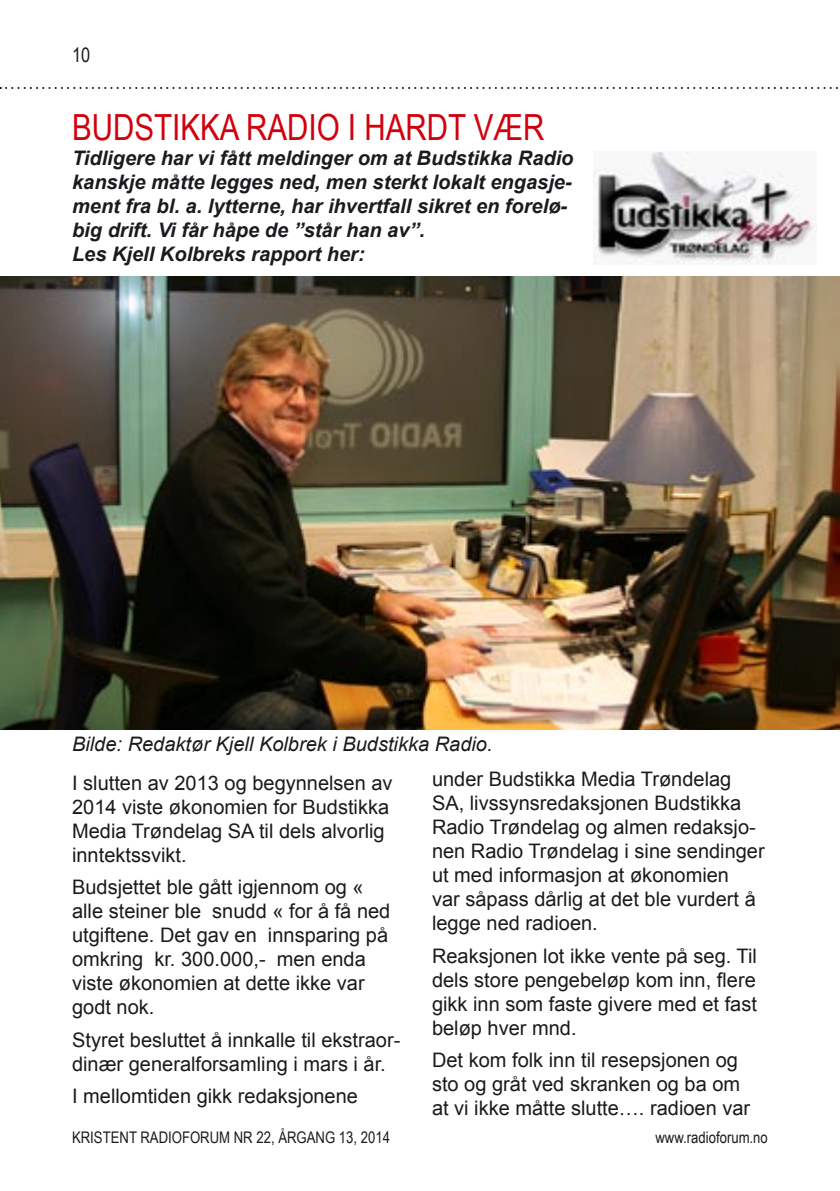
<style>
.page{position:relative;width:840px;height:1191px;background:#fff}
.page>*{position:absolute;margin:0;border:0;box-sizing:border-box;transform-origin:0 0}
.Tittel_Overskrift{font:36px "Arial Narrow";color:#d1000d}
.Kolonnetittel{font:20px/24px "Arial";color:#1b1b1f}
.Kolonnetittel-2{font:italic 700 20px/24px "Arial";color:#1b1b1f}
.Kolonnetittel-3{font:italic 20px "Arial";color:#1b1b1f}
.t1{font:20px "Arial Narrow";color:#1b1b1f}
.t2{font:16px "Arial Narrow";color:#1b1b1f}
</style>
<div class="page">
<svg style="left:0;top:87px;width:838px;height:2px"></svg>
<img style="left:593px;top:152px;width:223px;height:113px">
<img style="left:0;top:276px;width:839px;height:454px">
<p class="t1" style="left:72px;top:41px;width:20px">10</p>
<p class="Tittel_Overskrift" style="left:72px;top:100px;width:473px">BUDSTIKKA RADIO I HARDT VÆR</p>
<p class="Kolonnetittel-2" style="left:72px;top:146px;width:502px">Tidligere har vi fått meldinger om at Budstikka Radio kanskje måtte legges ned, men sterkt lokalt engasje&shy;ment fra bl. a. lytterne, har ihvertfall sikret en forelø&shy;big drift. Vi får håpe de ”står han av”.<br>Les Kjell Kolbreks rapport her:</p>
<p class="Kolonnetittel-3" style="left:72px;top:730px;width:422px">Bilde: Redaktør Kjell Kolbrek i Budstikka Radio.</p>
<p class="Kolonnetittel" style="left:72px;top:770px;width:322px">I slutten av 2013 og begynnelsen av<br>2014 viste økonomien for Budstikka<br>Media Trøndelag SA til dels alvorlig inntektssvikt.</p>
<p class="Kolonnetittel" style="left:72px;top:875px;width:319px">Budsjettet ble gått igjennom og « alle steiner ble snudd « for å få ned utgiftene. Det gav en innsparing på omkring kr. 300.000,- men enda viste økonomien at dette ikke var godt nok.</p>
<p class="Kolonnetittel" style="left:72px;top:1027px;width:329px">Styret besluttet å innkalle til ekstraor&shy;dinær generalforsamling i mars i år.</p>
<p class="Kolonnetittel" style="left:72px;top:1084px;width:287px">I mellomtiden gikk redaksjonene</p>
<p class="Kolonnetittel" style="left:432px;top:767px;width:334px">under Budstikka Media Trøndelag<br>SA, livssynsredaksjonen Budstikka<br>Radio Trøndelag og almen redaksjo&shy;nen Radio Trøndelag i sine sendinger ut med informasjon at økonomien<br>var såpass dårlig at det ble vurdert å legge ned radioen.</p>
<p class="Kolonnetittel" style="left:432px;top:943px;width:326px;text-align:justify">Reaksjonen lot ikke vente på seg. Til dels store pengebeløp kom inn, flere gikk inn som faste givere med et fast beløp hver mnd.</p>
<p class="Kolonnetittel" style="left:432px;top:1048px;width:319px">Det kom folk inn til resepsjonen og sto og gråt ved skranken og ba om at vi ikke måtte slutte…. radioen var</p>
<p class="t2" style="left:72px;top:1125px;width:319px">KRISTENT RADIOFORUM NR 22, ÅRGANG 13, 2014</p>
<p class="t2" style="left:655px;top:1125px;width:114px">www.radioforum.no</p>
</div>
